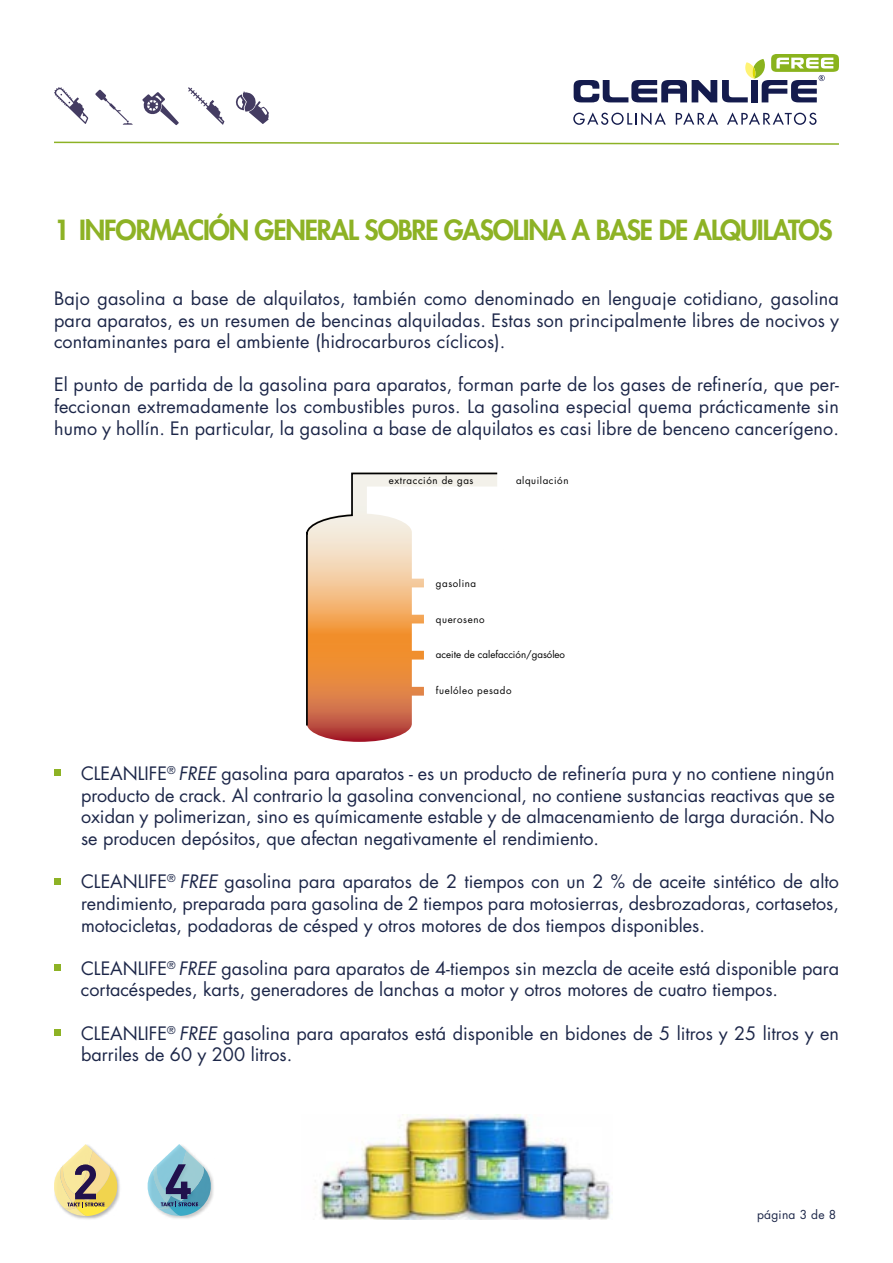
<style>
.page{position:relative;width:893px;height:1263px;background:#fff}
.page>*{position:absolute;margin:0;border:0;box-sizing:border-box;transform-origin:0 0}
.t1{font:800 27px "Futura LT Pro";letter-spacing:-.04em;color:#8db225}
.t2{font:18px/21.6px "Futura LT Pro";color:#1d2749;text-align:justify}
.t3{font:12px "Futura LT Pro";letter-spacing:.02em;color:#1d2749}
.t4{font:9.75px "Futura LT";letter-spacing:.06em;color:#000}
.t5{font:9.75px "Futura LT";color:#000}
.s1{font-style:italic}
</style>
<div class="page">
<svg style="left:54px;top:770px;width:6px;height:6px"></svg>
<svg style="left:54px;top:878px;width:6px;height:6px"></svg>
<svg style="left:54px;top:965px;width:6px;height:6px"></svg>
<svg style="left:54px;top:1029px;width:6px;height:6px"></svg>
<svg style="left:54px;top:141px;width:785px;height:4px"></svg>
<svg style="left:574px;top:54px;width:265px;height:48px"></svg>
<svg style="left:573px;top:112px;width:93px;height:13px"></svg>
<svg style="left:676px;top:112px;width:42px;height:13px"></svg>
<svg style="left:727px;top:112px;width:89px;height:13px"></svg>
<svg style="left:142px;top:92px;width:37px;height:33px"></svg>
<svg style="left:54px;top:87px;width:34px;height:37px"></svg>
<svg style="left:235px;top:92px;width:34px;height:32px"></svg>
<svg style="left:95px;top:90px;width:38px;height:35px"></svg>
<svg style="left:188px;top:87px;width:36px;height:38px"></svg>
<svg style="left:308px;top:727px;width:103px;height:15px"></svg>
<svg style="left:306px;top:472px;width:192px;height:255px"></svg>
<img style="left:315px;top:1114px;width:296px;height:105px">
<div style="left:54px;top:1144px;width:67px;height:76px;background:#000;opacity:.3"></div>
<svg style="left:54px;top:1144px;width:63px;height:72px"></svg>
<div style="left:148px;top:1144px;width:67px;height:75px;background:#000;opacity:.3"></div>
<svg style="left:148px;top:1144px;width:63px;height:72px"></svg>
<h1 class="t1" style="left:54px;top:210px;width:780px">1 INFORMACIÓN GENERAL SOBRE GASOLINA A BASE DE ALQUILATOS</h1>
<p class="t2" style="left:54px;top:287px;width:786px">Bajo gasolina a base de alquilatos, también como denominado en lenguaje cotidiano, gasolina para aparatos, es un resumen de bencinas alquiladas. Estas son principalmente libres de nocivos y contaminantes para el ambiente (hidrocarburos cíclicos).</p>
<p class="t2" style="left:54px;top:374px;width:786px">El punto de partida de la gasolina para aparatos, forman parte de los gases de refinería, que per&shy;feccionan extremadamente los combustibles puros. La gasolina especial quema prácticamente sin humo y hollín. En particular, la gasolina a base de alquilatos es casi libre de benceno cancerígeno.</p>
<p class="t4" style="left:389px;top:474px;width:86px">extracción de gas</p>
<p class="t4" style="left:436px;top:577px;width:42px">gasolina</p>
<p class="t4" style="left:516px;top:474px;width:54px">alquilación</p>
<p class="t4" style="left:436px;top:613px;width:50px">queroseno</p>
<p class="t5" style="left:436px;top:649px;width:131px">aceite de calefacción/gasóleo</p>
<p class="t4" style="left:436px;top:684px;width:77px">fuelóleo pesado</p>
<p class="t2" style="left:81px;top:763px;width:755px">CLEANLIFE<sup>®</sup> <span class="s1">FREE</span> gasolina para aparatos - es un producto de refinería pura y no contiene ningún producto de crack. Al contrario la gasolina convencional, no contiene sustancias reactivas que se oxidan y polimerizan, sino es químicamente estable y de almacenamiento de larga duración. No se producen depósitos, que afectan negativamente el rendimiento.</p>
<p class="t2" style="left:81px;top:871px;width:759px">CLEANLIFE<sup>®</sup> <span class="s1">FREE</span> gasolina para aparatos de 2 tiempos con un 2 % de aceite sintético de alto rendimiento, preparada para gasolina de 2 tiempos para motosierras, desbrozadoras, cortasetos, motocicletas, podadoras de césped y otros motores de dos tiempos disponibles.</p>
<p class="t2" style="left:81px;top:957px;width:759px">CLEANLIFE<sup>®</sup> <span class="s1">FREE</span> gasolina para aparatos de 4-tiempos sin mezcla de aceite está disponible para cortacéspedes, karts, generadores de lanchas a motor y otros motores de cuatro tiempos.</p>
<p class="t2" style="left:81px;top:1022px;width:759px">CLEANLIFE<sup>®</sup> <span class="s1">FREE</span> gasolina para aparatos está disponible en bidones de 5 litros y 25 litros y en barriles de 60 y 200 litros.</p>
<p class="t3" style="left:757px;top:1206px;width:81px">página 3 de 8</p>
</div>
